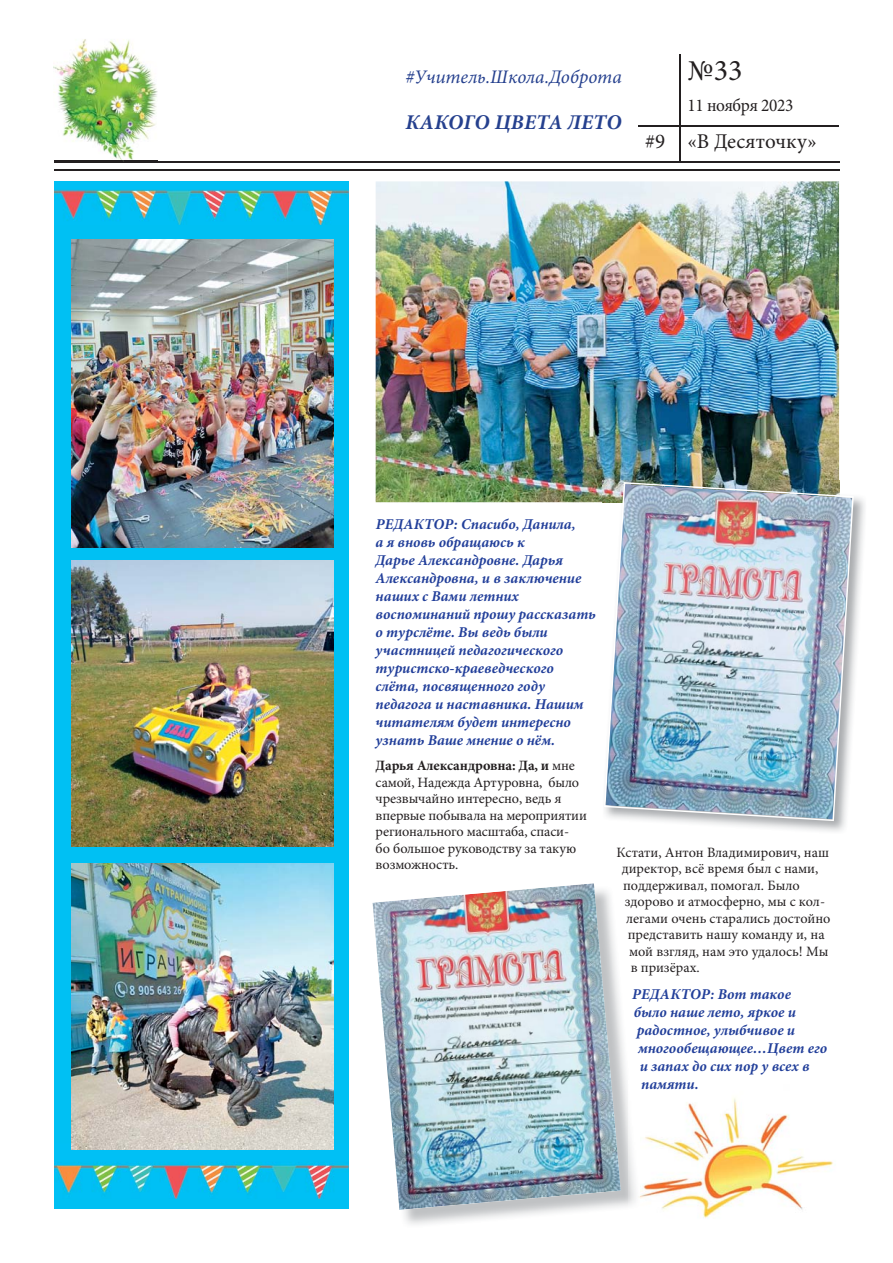
<style>
.page{position:relative;width:893px;height:1263px;background:#fff}
.page>*{position:absolute;margin:0;border:0;box-sizing:border-box;transform-origin:0 0}
.t1{font:30px "Minion Pro";color:#231f20}
.t2{font:italic 700 21px "Minion Pro";letter-spacing:.01em;color:#25408e}
.t3{font:21px "Minion Pro";color:#231f20}
.t4{font:italic 19.2px "Minion Pro";color:#25408e}
.t5{font:18px "Minion Pro";letter-spacing:-.02em;color:#231f20;scale:.96 1}
.t6{font:italic 700 15px/18px "Minion Pro";color:#223f9a}
.t7{font:14.25px/16.5px "Minion Pro";color:#231f20}
.s1{font-weight:700}
</style>
<div class="page">
<img style="left:639px;top:1098px;width:194px;height:120px">
<hr style="left:54px;top:169px;width:785px;height:2px;background:#231f20">
<hr style="left:54px;top:161px;width:785px;height:1px;background:#231f20">
<hr style="left:680px;top:54px;width:1px;height:107px;background:#231f20">
<hr style="left:638px;top:125px;width:201px;height:2px;background:#231f20">
<div style="left:54px;top:181px;width:295px;height:1028px;background:#00c0f3"></div>
<img style="left:54px;top:189px;width:295px;height:35px">
<img style="left:54px;top:1143px;width:295px;height:56px">
<img style="left:376px;top:181px;width:463px;height:321px">
<img style="left:373px;top:883px;width:221px;height:55px">
<img style="left:376px;top:886px;width:245px;height:324px">
<img style="left:603px;top:481px;width:262px;height:351px">
<img style="left:603px;top:481px;width:236px;height:21px">
<img style="left:604px;top:482px;width:250px;height:339px">
<img style="left:72px;top:560px;width:262px;height:286px">
<img style="left:72px;top:863px;width:262px;height:286px">
<img style="left:72px;top:239px;width:262px;height:309px">
<img style="left:53px;top:39px;width:105px;height:123px">
<p class="t4" style="left:405px;top:65px;width:218px">#Учитель.Школа.Доброта</p>
<h2 class="t2" style="left:405px;top:110px;width:218px">КАКОГО ЦВЕТА ЛЕТО</h2>
<h1 class="t1" style="left:687px;top:52px;width:56px">№33</h1>
<p class="t5" style="left:687px;top:95px;width:112px">11 ноября 2023</p>
<h2 class="t3" style="left:645px;top:129px;width:173px">#9 «В Десяточку»</h2>
<p class="t6" style="left:376px;top:515px;width:222px">РЕДАКТОР: Спасибо, Данила,<br>а я вновь обращаюсь к<br>Дарье Александровне. Дарья<br>Александровна, и в заключение наших с Вами летних воспоминаний прошу рассказать о турслёте. Вы ведь были участницей педагогического туристско-краеведческого слёта, посвященного году педагога и наставника. Нашим читателям будет интересно узнать Ваше мнение о нём.</p>
<p class="t7" style="left:376px;top:757px;width:213px"><span class="s1">Дарья Александровна: Да, и</span> мне самой, Надежда Артуровна, было чрезвычайно интересно, ведь я впервые побывала на мероприятии регионального масштаба, спаси&shy;бо большое руководству за такую возможность.</p>
<p class="t7" style="left:616px;top:844px;width:214px">Кстати, Антон Владимирович, наш</p>
<p class="t7" style="left:622px;top:860px;width:198px">директор, всё время был с нами,</p>
<p class="t7" style="left:623px;top:877px;width:178px">поддерживал, помогал. Было</p>
<p class="t7" style="left:625px;top:893px;width:202px">здорово и атмосферно, мы с кол-</p>
<p class="t7" style="left:626px;top:910px;width:206px">легами очень старались достойно</p>
<p class="t7" style="left:628px;top:926px;width:198px">представить нашу команду и, на</p>
<p class="t7" style="left:629px;top:943px;width:201px">мой взгляд, нам это удалось! Мы</p>
<p class="t7" style="left:631px;top:959px;width:71px">в призёрах.</p>
<p class="t6" style="left:632px;top:985px;width:160px">РЕДАКТОР: Вот такое</p>
<p class="t6" style="left:634px;top:1003px;width:164px">было наше лето, яркое и</p>
<p class="t6" style="left:637px;top:1021px;width:160px">радостное, улыбчивое и</p>
<p class="t6" style="left:638px;top:1039px;width:190px">многообещающее…Цвет его</p>
<p class="t6" style="left:640px;top:1057px;width:172px">и запах до сих пор у всех в</p>
<p class="t6" style="left:641px;top:1075px;width:59px">памяти.</p>
</div>
